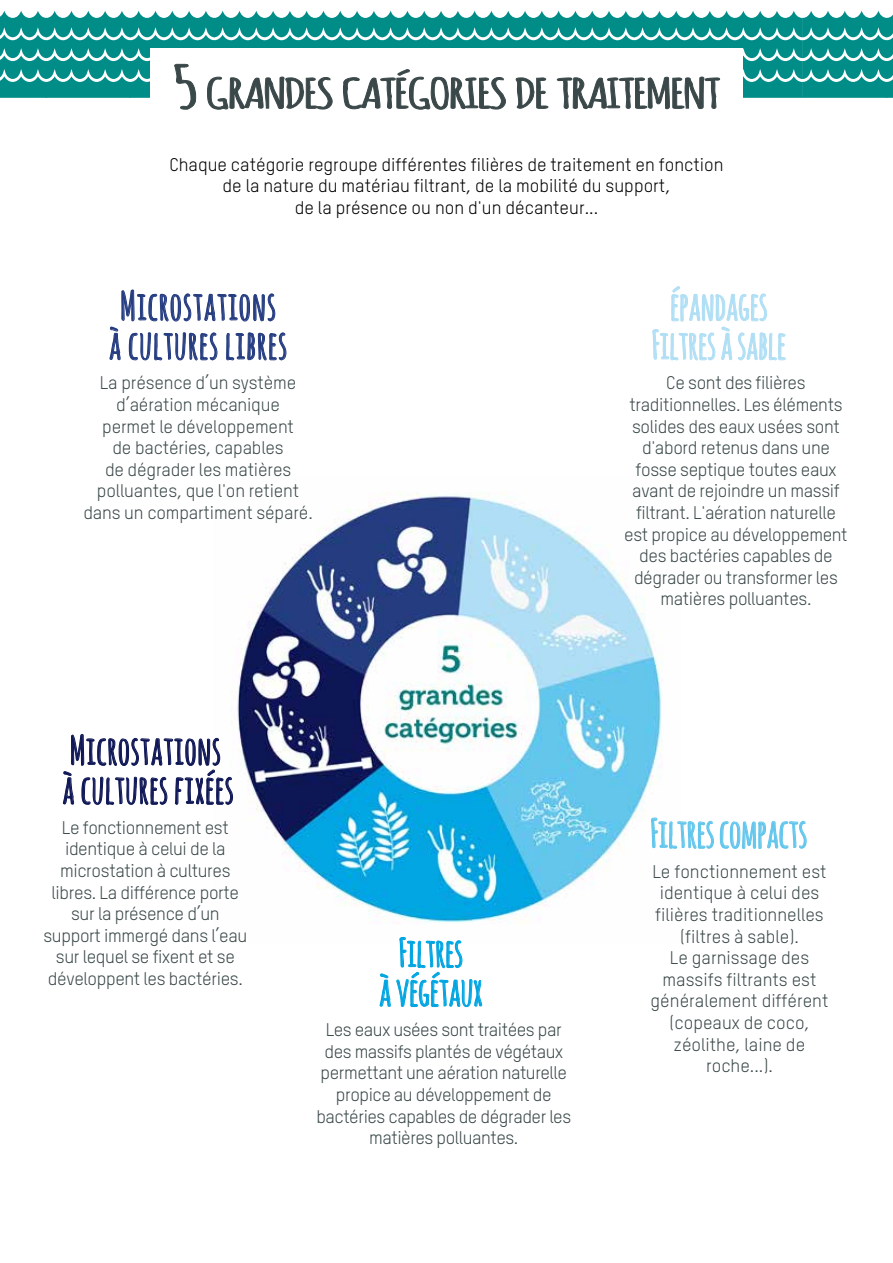
<style>
.page{position:relative;width:893px;height:1263px;background:#fff}
.page>*{position:absolute;margin:0;border:0;box-sizing:border-box;transform-origin:0 0}
.t1{font:700 39.9px "Amatic SC";letter-spacing:-.055em;color:#3b4849;scale:1.7 1}
.t2{font:700 39px/39px "Amatic SC";letter-spacing:.01em;color:#253c81}
.t3{font:700 39px/39px "Amatic SC";color:#0e1655}
.t4{font:700 39px/39px "Amatic SC";letter-spacing:-.02em;color:#b0dff5;text-align:center}
.t5{font:700 39px/39px "Amatic SC";letter-spacing:-.02em;color:#00a5e2;text-align:center}
.t6{font:700 39px "Amatic SC";letter-spacing:-.02em;color:#62c6ed}
.t7{font:18px/21.6px "TSTAR";letter-spacing:-.02em;color:#3b4849;text-align:center}
.t8{font:18px/21.6px "TSTAR";color:#3b4849;text-align:center}
.t9{font:18px/21.6px "TSTAR";color:#000;text-align:center}
.s1{font-size:57px}
</style>
<div class="page">
<svg style="left:0;top:11px;width:893px;height:99px"></svg>
<img style="left:233px;top:493px;width:429px;height:431px">
<svg style="left:652px;top:286px;width:134px;height:75px"></svg>
<svg style="left:651px;top:817px;width:63px;height:32px"></svg>
<svg style="left:720px;top:820px;width:87px;height:29px"></svg>
<svg style="left:379px;top:936px;width:104px;height:72px"></svg>
<svg style="left:109px;top:289px;width:178px;height:72px"></svg>
<svg style="left:63px;top:734px;width:170px;height:71px"></svg>
<h1 class="t1" style="left:172px;top:65px;width:325px"><span class="s1">5</span> GRANDESCATÉGORIESDETRAITEMENT</h1>
<p class="t9" style="left:169px;top:153px;width:556px">Chaque catégorie regroupe différentes filières de traitement en fonction de la nature du matériau filtrant, de la mobilité du support,<br>de la présence ou non d'un décanteur...</p>
<h2 class="t2" style="left:109px;top:285px;width:180px">Microstations à cultures libres</h2>
<p class="t7" style="left:83px;top:372px;width:231px">La présence d’un système d’aération mécanique<br>permet le développement<br>de bactéries, capables<br>de dégrader les matières polluantes, que l'on retient dans un compartiment séparé.</p>
<h2 class="t3" style="left:62px;top:729px;width:173px">Microstations à cultures fixées</h2>
<p class="t7" style="left:43px;top:816px;width:205px">Le fonctionnement est identique à celui de la microstation à cultures libres. La différence porte sur la présence d’un support immergé dans l’eau sur lequel se fixent et se développent les bactéries.</p>
<h2 class="t5" style="left:379px;top:932px;width:106px">Filtres<br>à végétaux</h2>
<p class="t7" style="left:316px;top:1019px;width:256px">Les eaux usées sont traitées par des massifs plantés de végétaux permettant une aération naturelle propice au développement de bactéries capables de dégrader les matières polluantes.</p>
<h2 class="t4" style="left:651px;top:285px;width:136px">épandages<br>Filtres à sable</h2>
<p class="t7" style="left:624px;top:372px;width:225px">Ce sont des filières traditionnelles. Les éléments solides des eaux usées sont d'abord retenus dans une fosse septique toutes eaux avant de rejoindre un massif filtrant. L'aération naturelle est propice au développement des bactéries capables de dégrader ou transformer les matières polluantes.</p>
<h2 class="t6" style="left:650px;top:805px;width:159px">Filtres compacts</h2>
<p class="t8" style="left:651px;top:860px;width:179px">Le fonctionnement est identique à celui des filières traditionnelles (filtres à sable).<br>Le garnissage des massifs filtrants est généralement différent (copeaux de coco, zéolithe, laine de roche...).</p>
</div>
